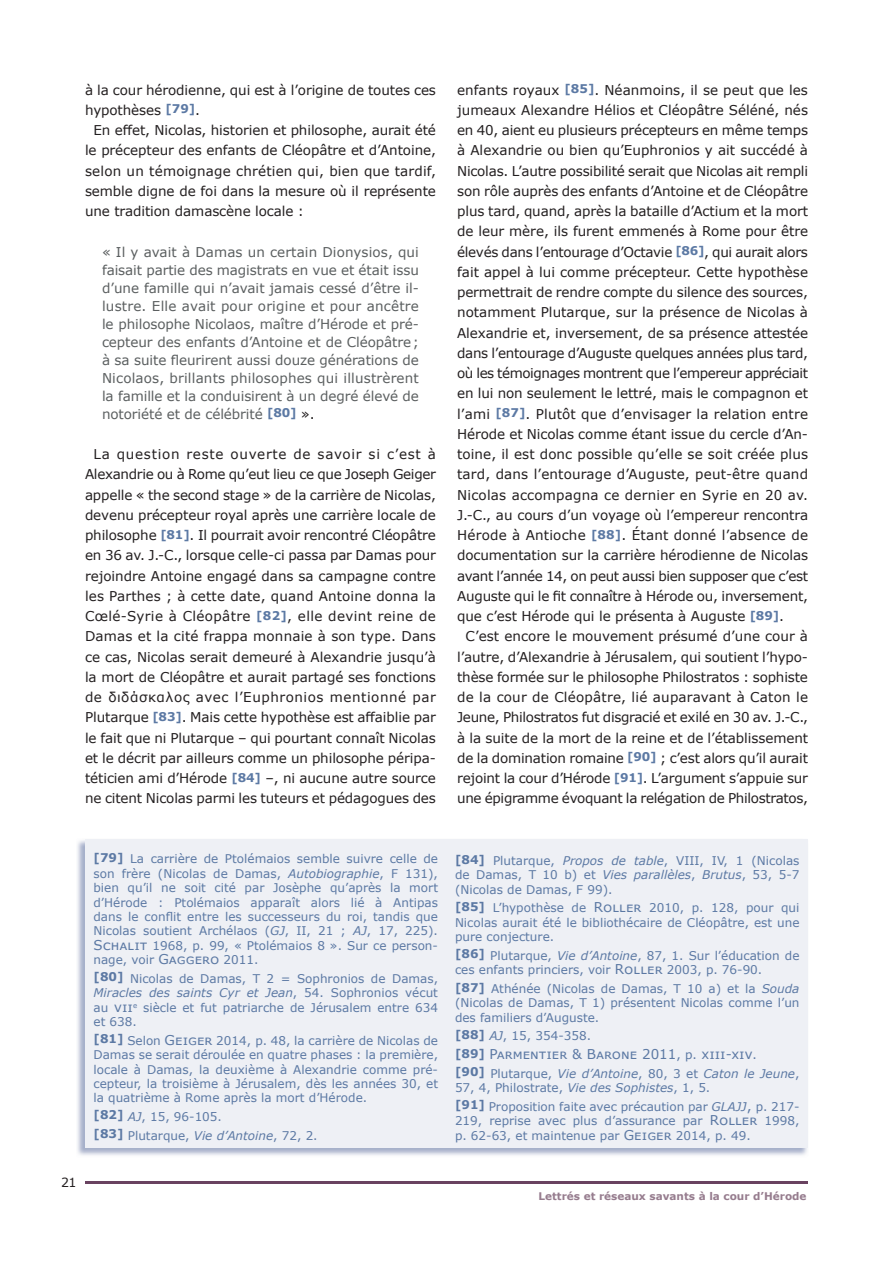
<style>
.page{position:relative;width:893px;height:1263px;background:#fff}
.page>*{position:absolute;margin:0;border:0;box-sizing:border-box;transform-origin:0 0}
.t1{font:13.5px/20.2px "Verdana";letter-spacing:-.005em;color:#231f20;text-align:justify}
.t2{font:13.5px/18px "Verdana";letter-spacing:-.005em;color:#5b5f60;text-align:justify}
.t3{font:13.5px "Verdana";color:#5c79a4}
.t4{font:12.6px "Verdana";color:#231f20}
.t5{font:12px/14.4px "Verdana";color:#5c79a4;text-align:justify}
.t6{font:700 10.5px "Verdana";color:#967c8e}
.s1{font-weight:700;font-size:12px;color:#5c79a4}
.s2{color:#231f20}
.s3{font-weight:700}
.s4{font-style:italic}
.s5{font-size:13.5px}
.s6{font-weight:700;font-size:12px}
.s7{font-size:12px}
</style>
<div class="page">
<hr style="left:85px;top:1182px;width:723px;height:2px;background:#694260">
<img style="left:77px;top:840px;width:730px;height:315px">
<div style="left:85px;top:839px;width:723px;height:309px;background:#eef0f5"></div>
<p class="t1" style="left:85px;top:79px;width:352px">à la cour hérodienne, qui est à l’origine de toutes ces hypothèses <span class="s1">[79]</span>.</p>
<p class="t1" style="left:85px;top:120px;width:352px;text-indent:9px">En effet, Nicolas, historien et philosophe, aurait été le précepteur des enfants de Cléopâtre et d’Antoine, selon un témoignage chrétien qui, bien que tardif, semble digne de foi dans la mesure où il représente une tradition damascène locale :</p>
<p class="t2" style="left:102px;top:242px;width:318px">« Il y avait à Damas un certain Dionysios, qui faisait partie des magistrats en vue et était issu d’une famille qui n’avait jamais cessé d’être il&shy;lustre. Elle avait pour origine et pour ancêtre le philosophe Nicolaos, maître d’Hérode et pré&shy;cepteur des enfants d’Antoine et de Cléopâtre ; à sa suite fleurirent aussi douze générations de Nicolaos, brillants philosophes qui illustrèrent la famille et la conduisirent à un degré élevé de notoriété et de célébrité <span class="s1">[80]</span> <span class="s2">».</span></p>
<p class="t1" style="left:85px;top:444px;width:352px;text-indent:9px">La question reste ouverte de savoir si c’est à Alexandrie ou à Rome qu’eut lieu ce que Joseph Geiger appelle « the second stage » de la carrière de Nicolas, devenu précepteur royal après une carrière locale de philosophe <span class="s1">[81]</span>. Il pourrait avoir rencontré Cléopâtre en 36 av. J.-C., lorsque celle-ci passa par Damas pour rejoindre Antoine engagé dans sa campagne contre les Parthes ; à cette date, quand Antoine donna la Cœlé-Syrie à Cléopâtre <span class="s1">[82]</span>, elle devint reine de Damas et la cité frappa monnaie à son type. Dans ce cas, Nicolas serait demeuré à Alexandrie jusqu’à la mort de Cléopâtre et aurait partagé ses fonctions de διδάσκαλος avec l’Euphronios mentionné par Plutarque <span class="s1">[83]</span>. Mais cette hypothèse est affaiblie par le fait que ni Plutarque – qui pourtant connaît Nicolas et le décrit par ailleurs comme un philosophe péripa&shy;téticien ami d’Hérode <span class="s1">[84]</span> –, ni aucune autre source ne citent Nicolas parmi les tuteurs et pédagogues des</p>
<p class="t1" style="left:457px;top:79px;width:352px">enfants royaux <span class="s1">[85]</span>. Néanmoins, il se peut que les jumeaux Alexandre Hélios et Cléopâtre Séléné, nés en 40, aient eu plusieurs précepteurs en même temps à Alexandrie ou bien qu’Euphronios y ait succédé à Nicolas. L’autre possibilité serait que Nicolas ait rempli son rôle auprès des enfants d’Antoine et de Cléopâtre plus tard, quand, après la bataille d’Actium et la mort de leur mère, ils furent emmenés à Rome pour être élevés dans l’entourage d’Octavie <span class="s1">[86]</span>, qui aurait alors fait appel à lui comme précepteur. Cette hypothèse permettrait de rendre compte du silence des sources, notamment Plutarque, sur la présence de Nicolas à Alexandrie et, inversement, de sa présence attestée dans l’entourage d’Auguste quelques années plus tard, où les témoignages montrent que l’empereur appréciait en lui non seulement le lettré, mais le compagnon et l’ami <span class="s1">[87]</span>. Plutôt que d’envisager la relation entre Hérode et Nicolas comme étant issue du cercle d’An&shy;toine, il est donc possible qu’elle se soit créée plus tard, dans l’entourage d’Auguste, peut-être quand Nicolas accompagna ce dernier en Syrie en 20 av.<br>J.-C., au cours d’un voyage où l’empereur rencontra Hérode à Antioche <span class="s1">[88]</span>. Étant donné l’absence de documentation sur la carrière hérodienne de Nicolas avant l’année 14, on peut aussi bien supposer que c’est Auguste qui le fit connaître à Hérode ou, inversement, que c’est Hérode qui le présenta à Auguste <span class="s1">[89]</span>.</p>
<p class="t1" style="left:457px;top:626px;width:352px;text-indent:9px">C’est encore le mouvement présumé d’une cour à l’autre, d’Alexandrie à Jérusalem, qui soutient l’hypo&shy;thèse formée sur le philosophe Philostratos : sophiste de la cour de Cléopâtre, lié auparavant à Caton le Jeune, Philostratos fut disgracié et exilé en 30 av. J.-C., à la suite de la mort de la reine et de l’établissement de la domination romaine <span class="s1">[90]</span> ; c’est alors qu’il aurait rejoint la cour d’Hérode <span class="s1">[91]</span>. L’argument s’appuie sur une épigramme évoquant la relégation de Philostratos,</p>
<p class="t4" style="left:61px;top:1174px;width:17px">21</p>
<p class="t5" style="left:94px;top:851px;width:346px"><span class="s3">[79]</span> La carrière de Ptolémaios semble suivre celle de son frère (Nicolas de Damas, <span class="s4">Autobiographie</span>, F 131), bien qu’il ne soit cité par Josèphe qu’après la mort d’Hérode : Ptolémaios apparaît alors lié à Antipas dans le conflit entre les successeurs du roi, tandis que Nicolas soutient Archélaos (<span class="s4">GJ</span>, II, 21 ; <span class="s4">AJ</span>, 17, 225).<br><span class="s5">SCHALIT</span> 1968, p. 99, « Ptolémaios 8 ». Sur ce person&shy;nage, voir <span class="s5">GAGGERO</span> 2011.</p>
<p class="t5" style="left:94px;top:971px;width:346px"><span class="s3">[80]</span> Nicolas de Damas, T 2 = Sophronios de Damas, <span class="s4">Miracles des saints Cyr et Jean</span>, 54. Sophronios vécut au <span class="s5">VII</span><sup>e</sup> siècle et fut patriarche de Jérusalem entre 634 et 638.</p>
<p class="t5" style="left:94px;top:1033px;width:346px"><span class="s3">[81]</span> Selon <span class="s5">GEIGER</span> 2014, p. 48, la carrière de Nicolas de Damas se serait déroulée en quatre phases : la première, locale à Damas, la deuxième à Alexandrie comme pré&shy;cepteur, la troisième à Jérusalem, dès les années 30, et la quatrième à Rome après la mort d’Hérode.</p>
<p class="t5" style="left:94px;top:1107px;width:226px;line-height:18.6px"><span class="s3">[82]</span> <span class="s4">AJ</span>, 15, 96-105.<br><span class="s3">[83]</span> Plutarque, <span class="s4">Vie d’Antoine</span>, 72, 2.</p>
<p class="t5" style="left:455px;top:853px;width:346px"><span class="s3">[84]</span> Plutarque, <span class="s4">Propos de table</span>, VIII, IV, 1 (Nicolas de Damas, T 10 b) et <span class="s4">Vies parallèles</span>, <span class="s4">Brutus</span>, 53, 5-7 (Nicolas de Damas, F 99).</p>
<p class="t5" style="left:455px;top:901px;width:346px"><span class="s3">[85]</span> L’hypothèse de <span class="s5">ROLLER</span> 2010, p. 128, pour qui Nicolas aurait été le bibliothécaire de Cléopâtre, est une pure conjecture.</p>
<p class="t5" style="left:455px;top:948px;width:346px"><span class="s3">[86]</span> Plutarque, <span class="s4">Vie d’Antoine</span>, 87, 1. Sur l’éducation de ces enfants princiers, voir <span class="s5">ROLLER</span> 2003, p. 76-90.</p>
<p class="t5" style="left:455px;top:981px;width:346px"><span class="s3">[87]</span> Athénée (Nicolas de Damas, T 10 a) et la <span class="s4">Souda </span>(Nicolas de Damas, T 1) présentent Nicolas comme l’un des familiers d’Auguste.</p>
<p class="t5" style="left:455px;top:1028px;width:138px"><span class="s3">[88]</span> <span class="s4">AJ</span>, 15, 354-358.</p>
<p class="t3" style="left:455px;top:1046px;width:303px"><span class="s6">[89]</span> PARMENTIER &amp; BARONE 2011<span class="s7">, p.</span> XIII-XIV<span class="s7">.</span></p>
<p class="t5" style="left:455px;top:1066px;width:346px"><span class="s3">[90]</span> Plutarque, <span class="s4">Vie d’Antoine</span>, 80, 3 et <span class="s4">Caton le Jeune</span>,<br>57, 4, Philostrate, <span class="s4">Vie des Sophistes</span>, 1, 5.</p>
<p class="t5" style="left:455px;top:1099px;width:346px"><span class="s3">[91]</span> Proposition faite avec précaution par <span class="s4">GLAJJ</span><span class="s5">,</span> p. 217- 219, reprise avec plus d’assurance par <span class="s5">ROLLER</span> 1998, p. 62-63, et maintenue par <span class="s5">GEIGER</span> 2014, p. 49.</p>
<p class="t6" style="left:538px;top:1190px;width:270px">Lettrés et réseaux savants à la cour d’Hérode</p>
</div>
